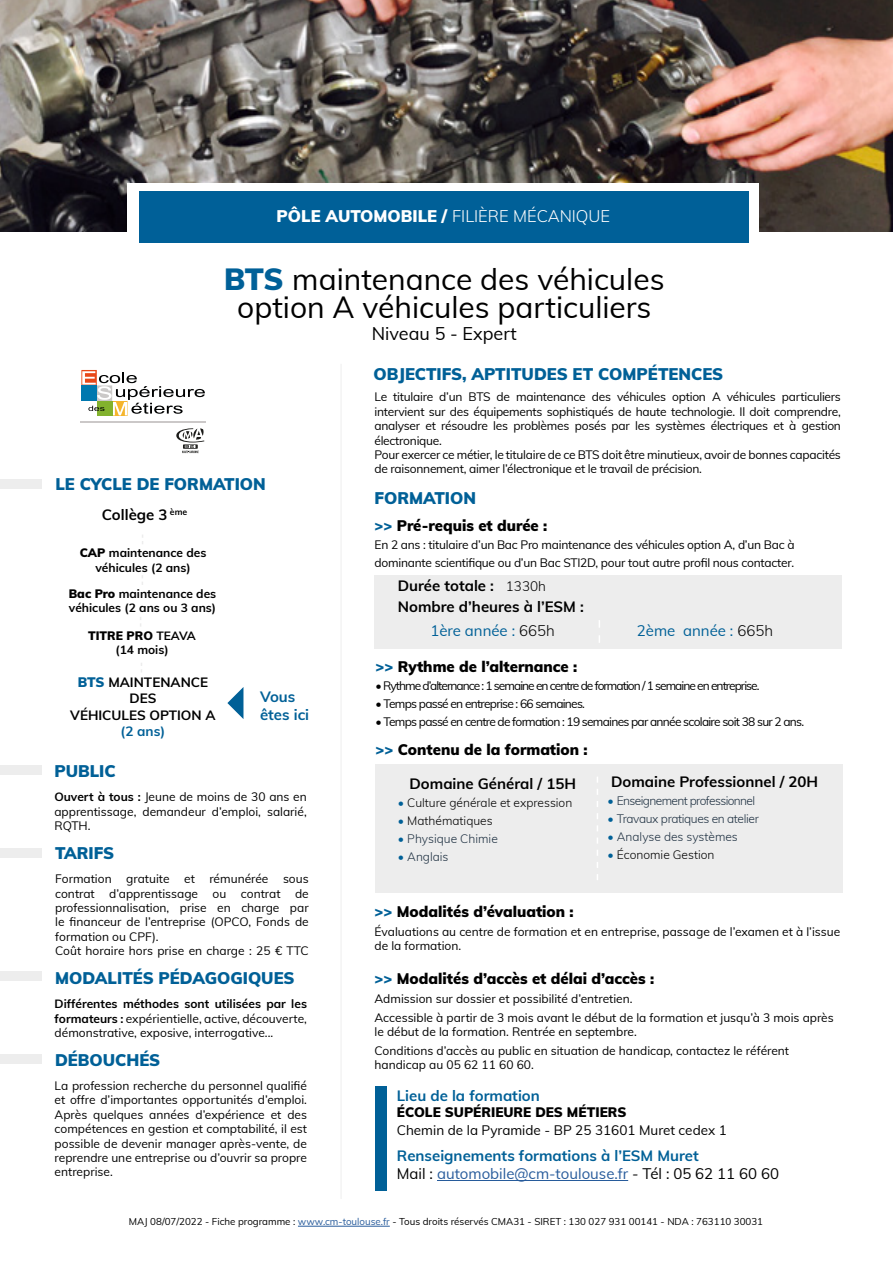
<style>
.page{position:relative;width:893px;height:1263px;background:#fff}
.page>*{position:absolute;margin:0;border:0;box-sizing:border-box;transform-origin:0 0}
.t1{font:30px/28.5px "Muli";color:#000;text-align:center}
.t2{font:18px "Muli";color:#000}
.t3{font:900 16.5px "Muli";color:#006097}
.t4{font:300 16.5px "Muli";color:#fff}
.t5{font:900 15px "Muli";color:#000}
.t6{font:700 15px/18px "Muli";color:#006097}
.t7{font:700 15px/21px "Muli";color:#000}
.t8{font:15px "Muli";color:#006097}
.t9{font:13.5px "Muli";color:#000}
.t10{font:700 13.5px/16.2px "Muli";color:#000;text-align:center}
.t11{font:900 13.5px "Muli";color:#000}
.t12{font:700 13.5px "Muli";color:#006097}
.t13{font:12px/14.4px "Muli";letter-spacing:-.02em;color:#000;text-align:justify}
.t14{font:12px/14.4px "Muli";color:#000}
.t15{font:12px "Muli";letter-spacing:-.06em;color:#000}
.t16{font:700 12px/14.4px "Muli";color:#000;text-align:center}
.t17{font:12px "Muli";letter-spacing:-.08em;color:#000}
.t18{font:300 12px "Muli";color:#000}
.t19{font:300 12px "Muli";color:#1e3041}
.t20{font:300 12px "Muli";letter-spacing:-.05em;color:#1e3041}
.t21{font:300 12px "Muli";letter-spacing:-.03em;color:#1e3041}
.t22{font:9.75px "Muli";color:#000}
.s1{font-weight:900}
.s2{font-weight:900;color:#006098}
.s3{font-weight:900;color:#006097}
.s4{font-weight:700}
.s5{color:#006097}
.s6{font-weight:300;font-size:13.5px}
.s7{font-weight:300;color:#000}
.s8{font-weight:400;color:#000}
.s9{font-weight:400;color:#275b9b}
.s10{font-weight:400;font-style:italic;color:#000}
.s11{color:#275b9b}
</style>
<div class="page">
<img style="left:0;top:0;width:893px;height:232px">
<div style="left:128px;top:183px;width:631px;height:67px;background:#fff"></div>
<div style="left:139px;top:191px;width:610px;height:52px;background:#006098"></div>
<hr style="left:340px;top:364px;width:2px;height:835px;background:#f4f4f4">
<div style="left:0;top:1053px;width:42px;height:10px;background:#ededed"></div>
<div style="left:0;top:971px;width:42px;height:10px;background:#ededed"></div>
<div style="left:0;top:765px;width:42px;height:9px;background:#ededed"></div>
<div style="left:0;top:848px;width:42px;height:9px;background:#ededed"></div>
<div style="left:0;top:479px;width:42px;height:10px;background:#ededed"></div>
<svg style="left:227px;top:687px;width:16px;height:32px"></svg>
<div style="left:375px;top:1085px;width:12px;height:105px;background:#006097"></div>
<hr style="left:437px;top:1180px;width:191px;height:1px;background:#275b9b">
<div style="left:375px;top:764px;width:467px;height:129px;background:#ededed"></div>
<svg style="left:597px;top:777px;width:1px;height:103px"></svg>
<div style="left:374px;top:575px;width:468px;height:74px;background:#ededed"></div>
<svg style="left:599px;top:620px;width:1px;height:23px"></svg>
<hr style="left:298px;top:1226px;width:92px;height:1px;background:#275b9b">
<svg style="left:81px;top:370px;width:124px;height:46px"></svg>
<hr style="left:80px;top:421px;width:126px;height:2px;background:#cbc8c8">
<svg style="left:176px;top:428px;width:28px;height:25px"></svg>
<h3 class="t4" style="left:276px;top:205px;width:335px"><span class="s1">PÔLE AUTOMOBILE /</span> FILIÈRE MÉCANIQUE</h3>
<h1 class="t1" style="left:224px;top:263px;width:442px"><span class="s2">BTS</span> maintenance des véhicules option A véhicules particuliers</h1>
<h2 class="t2" style="left:372px;top:320px;width:147px">Niveau 5 - Expert</h2>
<h3 class="t3" style="left:373px;top:362px;width:351px">OBJECTIFS, APTITUDES ET COMPÉTENCES</h3>
<h3 class="t3" style="left:55px;top:472px;width:212px">LE CYCLE DE FORMATION</h3>
<p class="t7" style="left:102px;top:503px;width:87px">Collège 3 <sup>ème</sup></p>
<p class="t16" style="left:80px;top:545px;width:128px"><span class="s1">CAP</span> maintenance des véhicules (2 ans)</p>
<p class="t16" style="left:69px;top:586px;width:149px;text-align:left"><span class="s1">Bac Pro</span> maintenance des véhicules (2 ans ou 3 ans)</p>
<p class="t16" style="left:88px;top:628px;width:109px"><span class="s1">TITRE PRO</span> TEAVA (14 mois)</p>
<p class="t10" style="left:70px;top:673px;width:147px"><span class="s3">BTS</span> MAINTENANCE<br>DES<br>VÉHICULES OPTION A</p>
<p class="t12" style="left:121px;top:721px;width:46px">(2 ans)</p>
<h3 class="t3" style="left:54px;top:759px;width:63px">PUBLIC</h3>
<p class="t6" style="left:260px;top:687px;width:51px">Vous êtes ici</p>
<p class="t13" style="left:54px;top:789px;width:254px"><span class="s4">Ouvert à tous :</span> Jeune de moins de 30 ans en apprentissage, demandeur d’emploi, salarié, RQTH.</p>
<h3 class="t3" style="left:55px;top:841px;width:61px">TARIFS</h3>
<p class="t14" style="left:55px;top:871px;width:255px">Formation gratuite et rémunérée sous contrat d’apprentissage ou contrat de professionnalisation, prise en charge par le financeur de l’entreprise (OPCO, Fonds de formation ou CPF).<br>Coût horaire hors prise en charge : 25 € TTC</p>
<h3 class="t3" style="left:55px;top:966px;width:241px">MODALITÉS PÉDAGOGIQUES</h3>
<p class="t13" style="left:55px;top:996px;width:254px"><span class="s4">Différentes méthodes sont utilisées par les formateurs :</span> expérientielle, active, découverte, démonstrative, exposive, interrogative...</p>
<h3 class="t3" style="left:55px;top:1048px;width:107px">DÉBOUCHÉS</h3>
<p class="t13" style="left:55px;top:1078px;width:254px">La profession recherche du personnel qualifié et offre d’importantes opportunités d’emploi.<br>Après quelques années d’expérience et des compétences en gestion et comptabilité, il est possible de devenir manager après-vente, de reprendre une entreprise ou d’ouvrir sa propre entreprise.</p>
<p class="t13" style="left:374px;top:389px;width:468px;text-align:left">Le titulaire d’un BTS de maintenance des véhicules option A véhicules particuliers intervient sur des équipements sophistiqués de haute technologie. Il doit comprendre, analyser et résoudre les problèmes posés par les systèmes électriques et à gestion électronique.<br>Pour exercer ce métier, le titulaire de ce BTS doit être minutieux, avoir de bonnes capacités de raisonnement, aimer l’électronique et le travail de précision.</p>
<h3 class="t3" style="left:374px;top:486px;width:103px">FORMATION</h3>
<p class="t5" style="left:374px;top:514px;width:174px"><span class="s5">&gt;&gt;</span> Pré-requis et durée :</p>
<p class="t13" style="left:374px;top:535px;width:421px;line-height:18px">En 2 ans : titulaire d’un Bac Pro maintenance des véhicules option A, d’un Bac à dominante scientifique ou d’un Bac STI2D, pour tout autre profil nous contacter.</p>
<p class="t7" style="left:398px;top:574px;width:188px">Durée totale : <span class="s6">1330h<br></span>Nombre d’heures à l’ESM :</p>
<p class="t8" style="left:430px;top:619px;width:126px">1ère année : <span class="s7">665h</span></p>
<p class="t8" style="left:637px;top:619px;width:138px">2ème année : <span class="s7">665h</span></p>
<p class="t5" style="left:375px;top:655px;width:203px"><span class="s5">&gt;&gt;</span> Rythme de l’alternance :</p>
<p class="t17" style="left:375px;top:677px;width:386px">• Rythme d’alternance : 1 semaine en centre de formation / 1 semaine en entreprise.</p>
<p class="t15" style="left:375px;top:695px;width:211px">• Temps passé en entreprise : 66 semaines.</p>
<p class="t15" style="left:375px;top:713px;width:430px">• Temps passé en centre de formation : 19 semaines par année scolaire soit 38 sur 2 ans.</p>
<p class="t5" style="left:375px;top:738px;width:214px"><span class="s5">&gt;&gt;</span> Contenu de la formation :</p>
<p class="t7" style="left:409px;top:772px;width:168px">Domaine Général / 15H</p>
<p class="t18" style="left:398px;top:794px;width:176px"><span class="s5">•</span> Culture générale et expression</p>
<p class="t18" style="left:398px;top:812px;width:96px"><span class="s5">•</span> Mathématiques</p>
<p class="t19" style="left:398px;top:830px;width:101px"><span class="s5">•</span> Physique Chimie</p>
<p class="t19" style="left:398px;top:848px;width:52px"><span class="s5">•</span> Anglais</p>
<p class="t7" style="left:611px;top:770px;width:209px">Domaine Professionnel / 20H</p>
<p class="t20" style="left:607px;top:792px;width:149px"><span class="s5">•</span> Enseignement professionnel</p>
<p class="t21" style="left:607px;top:810px;width:153px"><span class="s5">•</span> Travaux pratiques en atelier</p>
<p class="t19" style="left:607px;top:828px;width:132px"><span class="s5">•</span> Analyse des systèmes</p>
<p class="t18" style="left:607px;top:846px;width:109px"><span class="s5">•</span> Économie Gestion</p>
<p class="t5" style="left:374px;top:901px;width:201px"><span class="s5">&gt;&gt;</span> Modalités d’évaluation :</p>
<p class="t14" style="left:374px;top:924px;width:467px">Évaluations au centre de formation et en entreprise, passage de l’examen et à l’issue de la formation.</p>
<p class="t5" style="left:374px;top:968px;width:281px"><span class="s5">&gt;&gt;</span> Modalités d’accès et délai d’accès :</p>
<p class="t14" style="left:374px;top:989px;width:461px;line-height:18.6px">Admission sur dossier et possibilité d’entretien.<br>Accessible à partir de 3 mois avant le début de la formation et jusqu’à 3 mois après</p>
<p class="t14" style="left:374px;top:1022px;width:416px;line-height:18.6px">le début de la formation. Rentrée en septembre.<br>Conditions d’accès au public en situation de handicap, contactez le référent</p>
<p class="t14" style="left:374px;top:1057px;width:161px">handicap au 05 62 11 60 60.</p>
<p class="t6" style="left:397px;top:1085px;width:144px">Lieu de la formation</p>
<p class="t11" style="left:397px;top:1102px;width:231px">ÉCOLE SUPÉRIEURE DES MÉTIERS</p>
<p class="t9" style="left:397px;top:1120px;width:331px">Chemin de la Pyramide - BP 25 31601 Muret cedex 1</p>
<p class="t6" style="left:397px;top:1146px;width:384px">Renseignements formations à l’ESM Muret<br><span class="s8">Mail :</span> <span class="s9">automobile@cm-toulouse.fr</span> <span class="s10">-</span> <span class="s8">Tél : 05 62 11 60 60</span></p>
<p class="t22" style="left:129px;top:1215px;width:636px">MAJ 08/07/2022 - Fiche programme : <span class="s11">www.cm-toulouse.fr</span> - Tous droits réservés CMA31 - SIRET : 130 027 931 00141 - NDA : 763110 30031</p>
</div>
